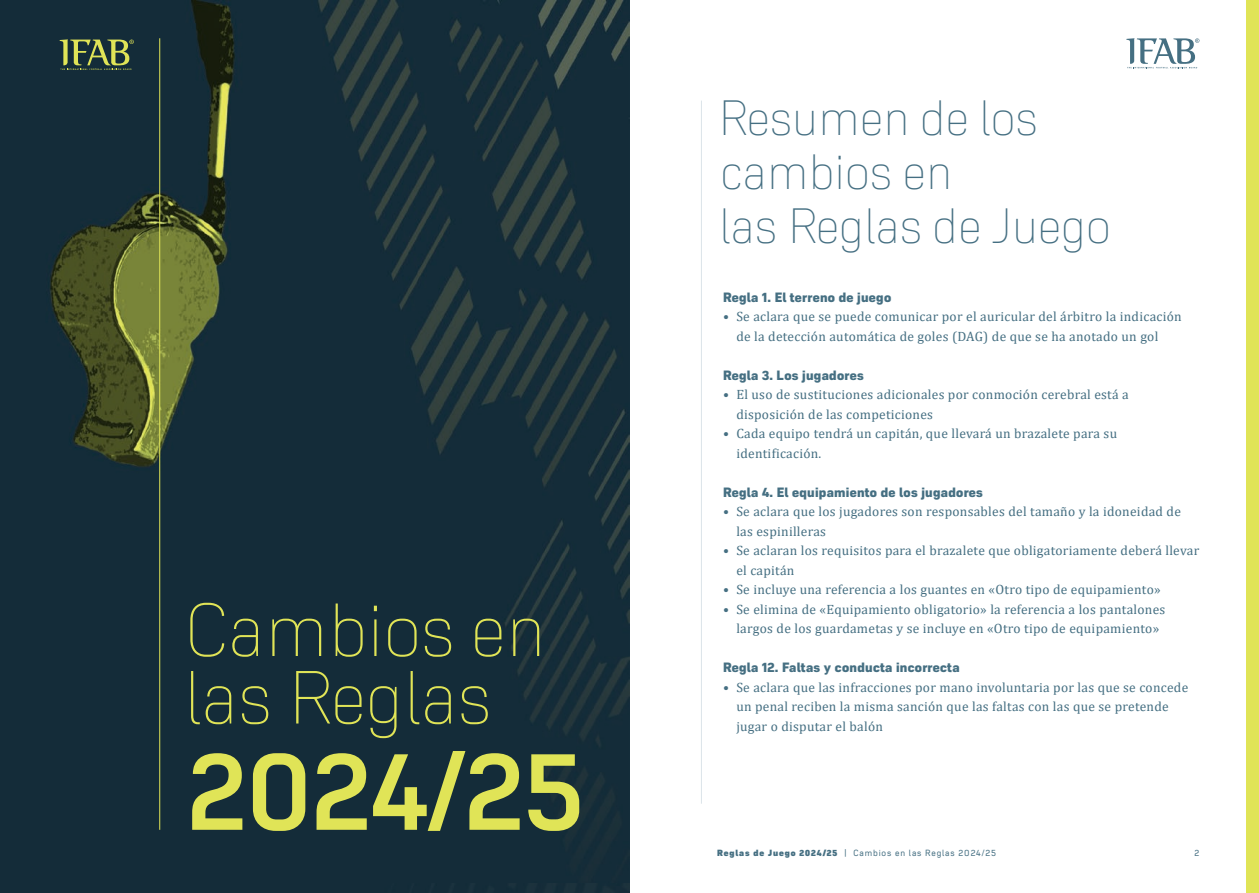
<style>
.page{position:relative;width:1259px;height:893px;background:#fff}
.page>*{position:absolute;margin:0;border:0;box-sizing:border-box;transform-origin:0 0}
.t1{font:500 111px "Roag";color:#e0e457}
.t2{font:200 75px/67.5px "Roag";letter-spacing:.01em;color:#e0e457}
.Headline_-_Roag_UltraLIght_33_36{font:200 49.5px/54px "Roag";letter-spacing:.01em;color:#456f82}
.t3{font:13.5px/19.5px "Cambria";letter-spacing:.02em;color:#456f82}
.Headline_-_Roag_ExtraBold_9_13{font:800 13.5px "Roag";letter-spacing:.02em;color:#456f82}
.Footer_-_Roag_6_12{font:9px "Roag";letter-spacing:.1em;color:#456f82}
.s1{font-weight:900}
</style>
<div class="page">
<svg style="left:1126px;top:38px;width:73px;height:30px"></svg>
<img style="left:0;top:0;width:629px;height:883px">
<hr style="left:159px;top:38px;width:1px;height:792px;background:#e0e457">
<svg style="left:60px;top:39px;width:74px;height:31px;background:#576842"></svg>
<div style="left:1246px;top:0;width:13px;height:893px;background:#e0e457"></div>
<hr style="left:701px;top:101px;width:1px;height:703px;background:#dbe4e9">
<p class="t2" style="left:184px;top:590px;width:363px">Cambios en las Reglas</p>
<p class="t1" style="left:187px;top:706px;width:397px">2024/25</p>
<p class="Headline_-_Roag_UltraLIght_33_36" style="left:718px;top:87px;width:393px">Resumen de los cambios en<br>las Reglas de Juego</p>
<p class="Headline_-_Roag_ExtraBold_9_13" style="left:723px;top:286px;width:170px">Regla 1. El terreno de juego</p>
<p class="t3" style="left:736px;top:307px;width:447px;text-indent:-13px">• Se aclara que se puede comunicar por el auricular del árbitro la indicación de la detección automática de goles (DAG) de que se ha anotado un gol</p>
<p class="Headline_-_Roag_ExtraBold_9_13" style="left:723px;top:364px;width:142px">Regla 3. Los jugadores</p>
<p class="t3" style="left:736px;top:385px;width:394px;text-indent:-13px">• El uso de sustituciones adicionales por conmoción cerebral está a disposición de las competiciones</p>
<p class="t3" style="left:736px;top:424px;width:382px;text-indent:-13px">• Cada equipo tendrá un capitán, que llevará un brazalete para su identificación.</p>
<p class="Headline_-_Roag_ExtraBold_9_13" style="left:723px;top:481px;width:261px">Regla 4. El equipamiento de los jugadores</p>
<p class="t3" style="left:736px;top:502px;width:446px;text-indent:-13px">• Se aclara que los jugadores son responsables del tamaño y la idoneidad de las espinilleras</p>
<p class="t3" style="left:736px;top:541px;width:464px;text-indent:-13px">• Se aclaran los requisitos para el brazalete que obligatoriamente deberá llevar el capitán</p>
<p class="t3" style="left:723px;top:580px;width:439px">• Se incluye una referencia a los guantes en «Otro tipo de equipamiento»</p>
<p class="t3" style="left:723px;top:599px;width:444px;text-align:center">• Se elimina de «Equipamiento obligatorio» la referencia a los pantalones largos de los guardametas y se incluye en «Otro tipo de equipamiento»</p>
<p class="Headline_-_Roag_ExtraBold_9_13" style="left:723px;top:657px;width:238px">Regla 12. Faltas y conducta incorrecta</p>
<p class="t3" style="left:736px;top:677px;width:453px;text-indent:-13px">• Se aclara que las infracciones por mano involuntaria por las que se concede un penal reciben la misma sanción que las faltas con las que se pretende jugar o disputar el balón</p>
<p class="Footer_-_Roag_6_12" style="left:717px;top:846px;width:280px"><span class="s1">Reglas de Juego 2024/25</span> | Cambios en las Reglas 2024/25</p>
<p class="Footer_-_Roag_6_12" style="left:1194px;top:846px;width:6px">2</p>
</div>
